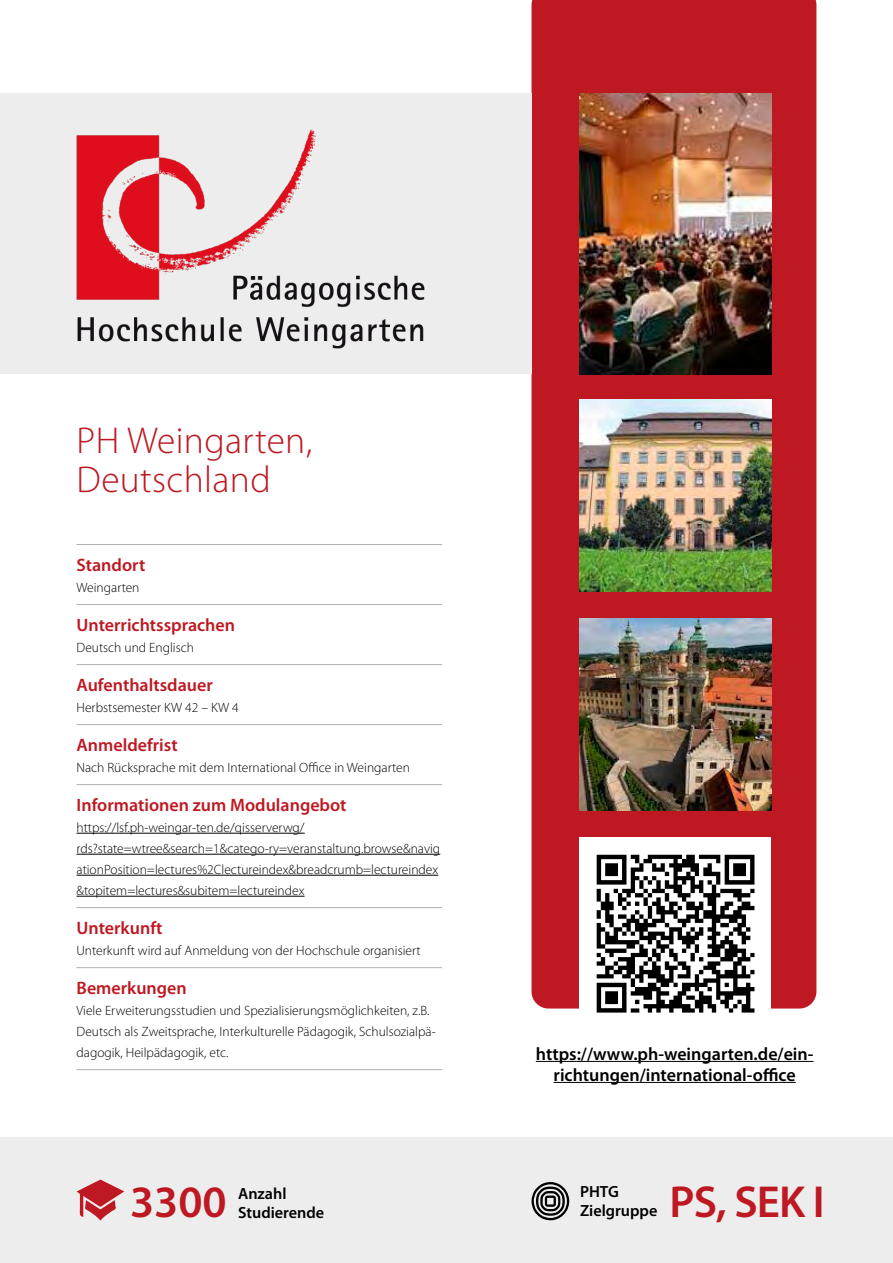
<style>
.page{position:relative;width:893px;height:1263px;background:#fff}
.page>*{position:absolute;margin:0;border:0;box-sizing:border-box;transform-origin:0 0}
.t1{font:600 45px "Myriad Pro";letter-spacing:-.01em;color:#be1822}
.t2{font:300 37.5px/39px "Myriad Pro";letter-spacing:.01em;color:#be1822}
.t3{font:600 18px "Myriad Pro";color:#be1822}
.t4{font:600 18px/21px "Myriad Pro";color:#000;text-align:center}
.t5{font:600 16.2px/18.9px "Myriad Pro";color:#000}
.t6{font:300 13.5px/21px "Myriad Pro";color:#000}
</style>
<div class="page">
<div style="left:531px;top:0;width:285px;height:1008px;background:#be1822"></div>
<div style="left:0;top:94px;width:531px;height:280px;background:#ededed"></div>
<img style="left:76px;top:129px;width:349px;height:220px">
<img style="left:580px;top:400px;width:191px;height:191px">
<img style="left:580px;top:619px;width:191px;height:191px">
<img style="left:580px;top:94px;width:191px;height:280px">
<hr style="left:536px;top:1061px;width:277px;height:1px;background:#000">
<hr style="left:554px;top:1082px;width:242px;height:1px;background:#000">
<div style="left:580px;top:838px;width:191px;height:191px;background:#fff"></div>
<img style="left:596px;top:854px;width:159px;height:159px">
<div style="left:0;top:1137px;width:893px;height:126px;background:#ededed"></div>
<svg style="left:77px;top:1179px;width:47px;height:41px"></svg>
<hr style="left:77px;top:544px;width:365px;height:1px;background:#b3b2b2">
<hr style="left:77px;top:604px;width:365px;height:1px;background:#b3b2b2">
<hr style="left:77px;top:664px;width:365px;height:1px;background:#b3b2b2">
<hr style="left:77px;top:724px;width:365px;height:1px;background:#b3b2b2">
<hr style="left:77px;top:784px;width:365px;height:1px;background:#b3b2b2">
<hr style="left:77px;top:907px;width:365px;height:1px;background:#b3b2b2">
<hr style="left:77px;top:967px;width:365px;height:1px;background:#b3b2b2">
<hr style="left:77px;top:1069px;width:365px;height:1px;background:#b3b2b2">
<hr style="left:77px;top:833px;width:228px;height:1px;background:#000">
<hr style="left:77px;top:854px;width:363px;height:1px;background:#000">
<hr style="left:77px;top:875px;width:361px;height:1px;background:#000">
<hr style="left:77px;top:896px;width:228px;height:1px;background:#000">
<svg style="left:531px;top:1182px;width:38px;height:38px"></svg>
<h2 class="t2" style="left:77px;top:422px;width:237px">PH Weingarten,<br>Deutschland</h2>
<h3 class="t3" style="left:77px;top:555px;width:70px">Standort</h3>
<p class="t6" style="left:77px;top:577px;width:65px">Weingarten</p>
<h3 class="t3" style="left:77px;top:615px;width:160px">Unterrichtssprachen</h3>
<p class="t6" style="left:77px;top:637px;width:119px">Deutsch und Englisch</p>
<h3 class="t3" style="left:77px;top:675px;width:138px">Aufenthaltsdauer</h3>
<p class="t6" style="left:77px;top:697px;width:164px">Herbstsemester KW 42 – KW 4</p>
<h3 class="t3" style="left:77px;top:735px;width:103px">Anmeldefrist</h3>
<p class="t6" style="left:77px;top:757px;width:335px">Nach Rücksprache mit dem International Office in Weingarten</p>
<h3 class="t3" style="left:77px;top:795px;width:272px">Informationen zum Modulangebot</h3>
<p class="t6" style="left:77px;top:817px;width:365px">https://lsf.ph-weingar-ten.de/qisserverwg/ rds?state=wtree&amp;search=1&amp;catego-ry=veranstaltung.browse&amp;navig ationPosition=lectures%2Clectureindex&amp;breadcrumb=lectureindex &amp;topitem=lectures&amp;subitem=lectureindex</p>
<h3 class="t3" style="left:77px;top:918px;width:88px">Unterkunft</h3>
<p class="t6" style="left:77px;top:940px;width:346px">Unterkunft wird auf Anmeldung von der Hochschule organisiert</p>
<h3 class="t3" style="left:77px;top:978px;width:112px">Bemerkungen</h3>
<p class="t6" style="left:77px;top:1000px;width:361px">Viele Erweiterungsstudien und Spezialisierungsmöglichkeiten, z.B.<br>Deutsch als Zweitsprache, Interkulturelle Pädagogik, Schulsozialpä&shy;dagogik, Heilpädagogik, etc.</p>
<h1 class="t1" style="left:130px;top:1177px;width:98px">3300</h1>
<p class="t5" style="left:238px;top:1184px;width:50px">Anzahl</p>
<p class="t5" style="left:238px;top:1203px;width:88px">Studierende</p>
<h3 class="t4" style="left:536px;top:1043px;width:279px">https://www.ph-weingarten.de/ein&shy;richtungen/international-office</h3>
<p class="t5" style="left:580px;top:1182px;width:79px">PHTG<br>Zielgruppe</p>
<h1 class="t1" style="left:670px;top:1176px;width:157px">PS, SEK I</h1>
</div>
